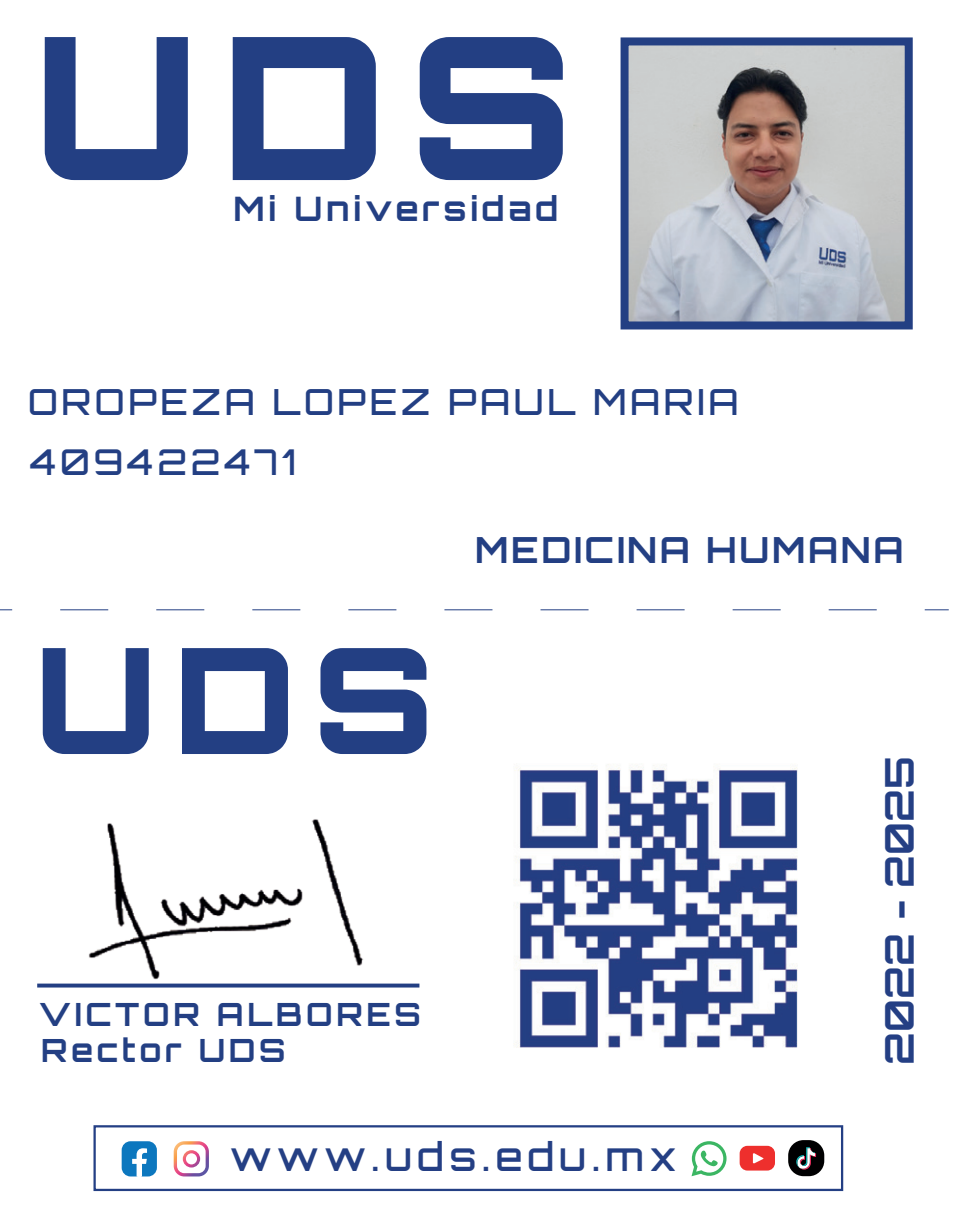
<style>
.page{position:relative;width:966px;height:1227px;background:#fff}
.page>*{position:absolute;margin:0;border:0;box-sizing:border-box;transform-origin:0 0}
.t1{font:700 39.6px "Orbitron";color:#243f84}
.t2{font:500 39.2px "Orbitron";letter-spacing:.135em;color:#243f84}
.t3{font:500 36px "Orbitron";letter-spacing:.1em;color:#233f83}
.t4{font:700 36px "Orbitron";letter-spacing:.075em;color:#233f83}
.t5{font:500 35.6px "Orbitron";letter-spacing:.115em;color:#233f83}
.t6{font:700 33.6px "Orbitron";letter-spacing:.115em;color:#233f83}
.t7{font:700 32px/36px "Orbitron";letter-spacing:.115em;color:#233f83}
</style>
<div class="page">
<img style="left:629px;top:46px;width:274px;height:274px">
<div style="left:620px;top:37px;width:292px;height:292px;border:8px solid #233f83"></div>
<svg style="left:45px;top:37px;width:143px;height:143px"></svg>
<svg style="left:233px;top:37px;width:143px;height:143px"></svg>
<svg style="left:419px;top:37px;width:143px;height:143px"></svg>
<svg style="left:43px;top:648px;width:106px;height:106px"></svg>
<svg style="left:182px;top:648px;width:106px;height:106px"></svg>
<svg style="left:320px;top:648px;width:106px;height:106px"></svg>
<div style="left:37px;top:983px;width:382px;height:4px;border:2px solid #233f83"></div>
<img style="left:81px;top:819px;width:288px;height:169px">
<svg style="left:174px;top:1141px;width:35px;height:35px"></svg>
<svg style="left:691px;top:1141px;width:35px;height:35px"></svg>
<svg style="left:739px;top:1146px;width:36px;height:24px"></svg>
<div style="left:93px;top:1125px;width:750px;height:66px;border:2px solid #243f84"></div>
<div style="left:788px;top:1140px;width:36px;height:36px;background:#000001;border-radius:15px"></div>
<svg style="left:796px;top:1147px;width:20px;height:22px"></svg>
<img style="left:514px;top:764px;width:284px;height:284px">
<svg style="left:0;top:609px;width:12px;height:1px"></svg>
<svg style="left:60px;top:609px;width:817px;height:1px"></svg>
<svg style="left:924px;top:609px;width:24px;height:1px"></svg>
<svg style="left:122px;top:1141px;width:35px;height:35px"></svg>
<p class="t6" style="left:233px;top:188px;width:326px">Mi Universidad</p>
<p class="t3" style="left:28px;top:380px;width:712px">OROPEZA LOPEZ PAUL MARIA</p>
<p class="t5" style="left:30px;top:439px;width:267px">409422471</p>
<p class="t4" style="left:475px;top:528px;width:430px">MEDICINA HUMANA</p>
<p class="t7" style="left:39px;top:996px;width:383px">VICTOR ALBORES<br>Rector UDS</p>
<p class="t1" style="left:875px;top:1064px;width:310px;rotate:-90deg">2022 - 2025</p>
<p class="t2" style="left:230px;top:1132px;width:448px">www.uds.edu.mx</p>
</div>
